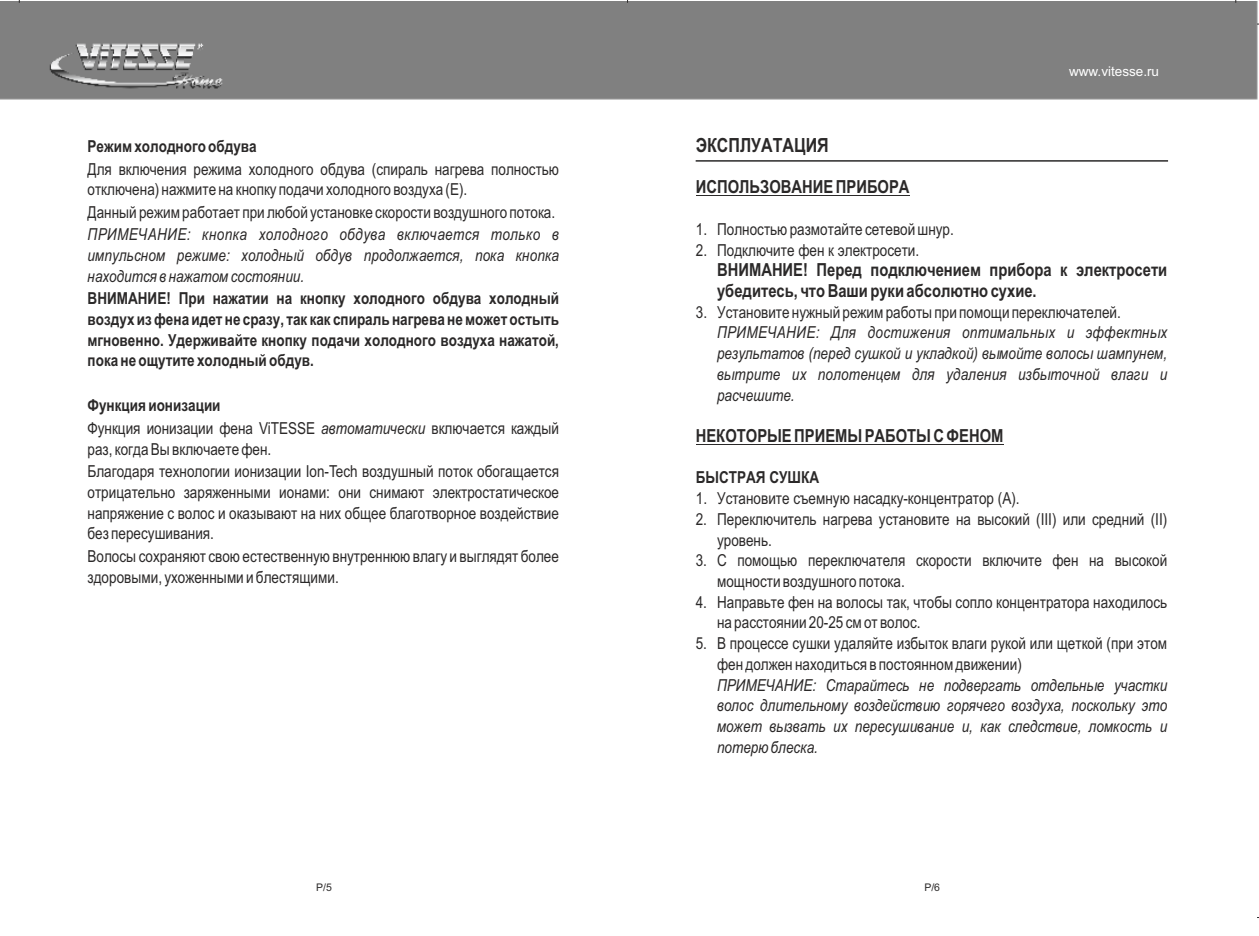
<style>
.page{position:relative;width:1259px;height:936px;background:#fff}
.page>*{position:absolute;margin:0;border:0;box-sizing:border-box;transform-origin:0 0}
.t1{font:700 19.5px "Arial Narrow";color:#2b2929}
.t2{font:700 18px/20.7px "Arial Narrow";color:#2b2929}
.t3{font:16.5px/20.7px "Arial Narrow";color:#2b2929}
.t4{font:italic 16.5px/20.7px "Arial Narrow";color:#2b2929;text-align:justify}
.t5{font:700 16.5px/20.7px "Arial Narrow";color:#2b2929;text-align:justify}
.t6{font:13.5px "Arial";color:#fff}
.t7{font:10.5px "Arial";color:#2b2929}
.s1{font-weight:700}
.s2{font-style:italic}
</style>
<div class="page">
<div style="left:0;top:2px;width:1257px;height:98px;background:#808080"></div>
<hr style="left:696px;top:195px;width:137px;height:1px;background:#2b2929">
<hr style="left:836px;top:195px;width:73px;height:1px;background:#2b2929">
<hr style="left:696px;top:443px;width:96px;height:1px;background:#2b2929">
<hr style="left:794px;top:443px;width:68px;height:1px;background:#2b2929">
<hr style="left:864px;top:443px;width:67px;height:1px;background:#2b2929">
<hr style="left:946px;top:443px;width:57px;height:1px;background:#2b2929">
<hr style="left:695px;top:160px;width:473px;height:2px;background:#2b2929">
<p class="t5" style="left:88px;top:137px;width:171px">Режимхолодного обдува</p>
<p class="t3" style="left:88px;top:160px;width:473px">Для включения режима холодного обдува (спираль нагрева полностью отключена) нажмите на кнопку подачи холодного воздуха (Е).</p>
<p class="t3" style="left:88px;top:203px;width:469px">Данный режимработает при любой установке скорости воздушного потока.</p>
<p class="t4" style="left:88px;top:226px;width:473px">ПРИМЕЧАНИЕ: кнопка холодного обдува включается только в импульсном режиме: холодный обдув продолжается, пока кнопка находится в нажатом состоянии.</p>
<p class="t5" style="left:88px;top:289px;width:473px">ВНИМАНИЕ! При нажатии на кнопку холодного обдува холодный воздух изфена идет не сразу, так как спираль нагрева неможет остыть мгновенно. Удерживайте кнопку подачи холодного воздуха нажатой, пока не ощутите холодный обдув.</p>
<p class="t3" style="left:88px;top:396px;width:473px;line-height:22.5px"><span class="s1">Функция ионизации<br></span>Функция ионизации фена ViTESSE <span class="s2">автоматически</span> включается каждый</p>
<p class="t3" style="left:88px;top:439px;width:473px;line-height:22.5px">раз, когда Вывключаетефен.<br>Благодаря технологии ионизации Ion-Tech воздушный поток обогащается</p>
<p class="t3" style="left:88px;top:483px;width:473px;text-align:justify">отрицательно заряженными ионами: они снимают электростатическое напряжение с волос и оказывают на них общее благотворное воздействие без пересушивания.</p>
<p class="t3" style="left:88px;top:547px;width:473px">Волосысохраняют своюестественнуювнутреннюювлагу и выглядят более здоровыми, ухоженными и блестящими.</p>
<p class="t6" style="left:1069px;top:67px;width:92px">www.vitesse.ru</p>
<p class="t1" style="left:696px;top:138px;width:134px">ЭКСПЛУАТАЦИЯ</p>
<p class="t2" style="left:696px;top:178px;width:215px">ИСПОЛЬЗОВАНИЕПРИБОРА</p>
<p class="t3" style="left:696px;top:220px;width:260px">1. Полностьюразмотайте сетевойшнур.</p>
<p class="t3" style="left:696px;top:241px;width:225px">2. Подключите фен к электросети.</p>
<p class="t2" style="left:717px;top:261px;width:452px">ВНИМАНИЕ! Перед подключением прибора к электросети убедитесь, чтоВаши руки абсолютно сухие.</p>
<p class="t3" style="left:696px;top:303px;width:426px">3. Установите нужный режимработыпри помощи переключателей.</p>
<p class="t4" style="left:717px;top:324px;width:452px">ПРИМЕЧАНИЕ: Для достижения оптимальных и эффектных результатов (перед сушкой и укладкой) вымойте волосы шампунем, вытрите их полотенцем для удаления избыточной влаги и расчешите.</p>
<p class="t2" style="left:696px;top:427px;width:309px">НЕКОТОРЫЕПРИЕМЫРАБОТЫСФЕНОМ</p>
<p class="t5" style="left:696px;top:469px;width:125px">БЫСТРАЯ СУШКА</p>
<p class="t3" style="left:696px;top:489px;width:325px">1. Установите съемную насадку-концентратор (А).</p>
<p class="t3" style="left:717px;top:510px;width:452px;text-indent:-21px">2. Переключитель нагрева установите на высокий (III) или средний (II) уровень.</p>
<p class="t3" style="left:717px;top:551px;width:452px;text-indent:-21px">3. С помощью переключателя скорости включите фен на высокой мощности воздушного потока.</p>
<p class="t3" style="left:717px;top:593px;width:452px;text-indent:-21px">4. Направьте фен на волосы так, чтобы сопло концентратора находилось на расстоянии 20-25 смот волос.</p>
<p class="t3" style="left:717px;top:634px;width:452px;text-indent:-21px">5. В процессе сушки удаляйте избыток влаги рукой или щеткой (при этом фен должен находиться в постоянномдвижении)</p>
<p class="t4" style="left:717px;top:676px;width:452px">ПРИМЕЧАНИЕ: Старайтесь не подвергать отдельные участки волос длительному воздействию горячего воздуха, поскольку это может вызвать их пересушивание и, как следствие, ломкость и потерю блеска.</p>
<p class="t7" style="left:316px;top:883px;width:17px">P/5</p>
<p class="t7" style="left:924px;top:883px;width:17px">P/6</p>
</div>
